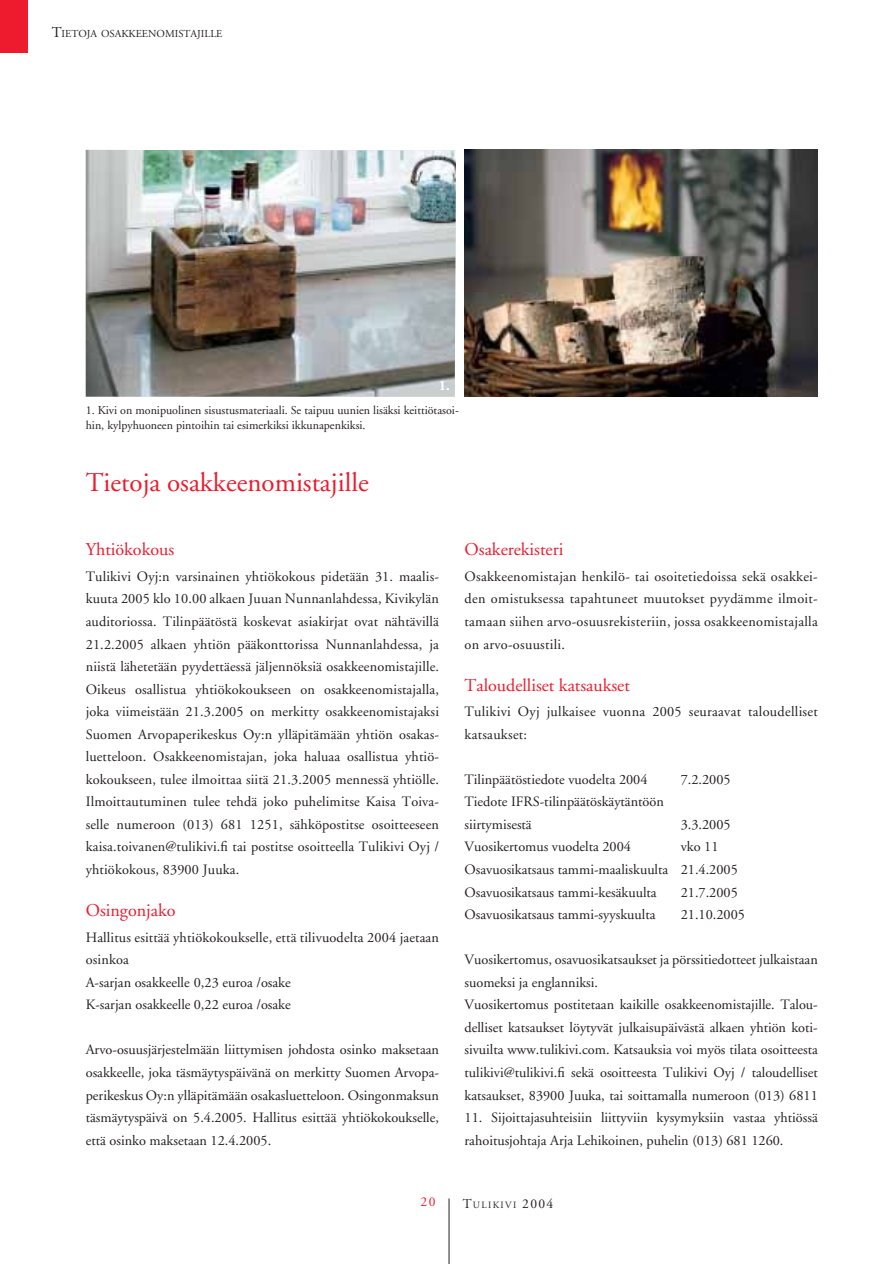
<style>
.page{position:relative;width:895px;height:1264px;background:#fff}
.page>*{position:absolute;margin:0;border:0;box-sizing:border-box;transform-origin:0 0}
.t1{font:27px "Adobe Garamond";color:#ed1b2d}
.t2{font:18px "Adobe Garamond";color:#ed1b2d}
.t3{font:14.25px/22.5px "Adobe Garamond";color:#231f20}
.t4{font:14.25px/22.5px "Adobe Garamond";letter-spacing:.02em;color:#231f20}
.t5{font:700 14.25px "Adobe Garamond";color:#fff}
.t6{font:13.5px "Adobe Garamond";color:#ed1b2d}
.t7{font:12px/15px "Adobe Garamond";color:#231f20}
.t8{font:10.65px "Adobe Garamond";color:#231f20}
.t9{font:9.6px "Adobe Garamond";letter-spacing:.14em;color:#231f20}
.s1{font-size:15px}
.s2{font-size:13.5px}
</style>
<div class="page">
<div style="left:0;top:0;width:27px;height:52px;background:#ed1b2d"></div>
<hr style="left:448px;top:1198px;width:1px;height:65px;background:#231f20">
<img style="left:464px;top:150px;width:353px;height:246px">
<img style="left:86px;top:150px;width:370px;height:246px">
<p class="t8" style="left:52px;top:29px;width:172px"><span class="s1">T</span>IETOJA OSAKKEENOMISTAJILLE</p>
<p class="t5" style="left:438px;top:380px;width:13px">1.</p>
<p class="t7" style="left:86px;top:403px;width:374px">1. Kivi on monipuolinen sisustusmateriaali. Se taipuu uunien lisäksi keittiötasoi&shy;hin, kylpyhuoneen pintoihin tai esimerkiksi ikkunapenkiksi.</p>
<h1 class="t1" style="left:86px;top:471px;width:284px">Tietoja osakkeenomistajille</h1>
<p class="t2" style="left:86px;top:542px;width:90px">Yhtiökokous</p>
<p class="t3" style="left:86px;top:566px;width:354px;text-align:justify">Tulikivi Oyj:n varsinainen yhtiökokous pidetään 31. maalis&shy;kuuta 2005 klo 10.00 alkaen Juuan Nunnanlahdessa, Kivikylän auditoriossa. Tilinpäätöstä koskevat asiakirjat ovat nähtävillä 21.2.2005 alkaen yhtiön pääkonttorissa Nunnanlahdessa, ja niistä lähetetään pyydettäessä jäljennöksiä osakkeenomistajille.<br>Oikeus osallistua yhtiökokoukseen on osakkeenomistajalla, joka viimeistään 21.3.2005 on merkitty osakkeenomistajaksi Suomen Arvopaperikeskus Oy:n ylläpitämään yhtiön osakas&shy;luetteloon. Osakkeenomistajan, joka haluaa osallistua yhtiö&shy;kokoukseen, tulee ilmoittaa siitä 21.3.2005 mennessä yhtiölle.<br>Ilmoittautuminen tulee tehdä joko puhelimitse Kaisa Toiva&shy;selle numeroon (013) 681 1251, sähköpostitse osoitteeseen kaisa.toivanen@tulikivi.fi tai postitse osoitteella Tulikivi Oyj / yhtiökokous, 83900 Juuka.</p>
<p class="t2" style="left:86px;top:903px;width:91px">Osingonjako</p>
<p class="t3" style="left:86px;top:927px;width:354px">Hallitus esittää yhtiökokoukselle, että tilivuodelta 2004 jaetaan osinkoa<br>A-sarjan osakkeelle 0,23 euroa /osake<br>K-sarjan osakkeelle 0,22 euroa /osake</p>
<p class="t3" style="left:86px;top:1039px;width:354px;text-align:justify">Arvo-osuusjärjestelmään liittymisen johdosta osinko maksetaan osakkeelle, joka täsmäytyspäivänä on merkitty Suomen Arvopa&shy;perikeskus Oy:n ylläpitämään osakasluetteloon. Osingonmaksun täsmäytyspäivä on 5.4.2005. Hallitus esittää yhtiökokoukselle, että osinko maksetaan 12.4.2005.</p>
<p class="t2" style="left:464px;top:542px;width:100px">Osakerekisteri</p>
<p class="t3" style="left:464px;top:566px;width:354px;text-align:justify">Osakkeenomistajan henkilö- tai osoitetiedoissa sekä osakkei&shy;den omistuksessa tapahtuneet muutokset pyydämme ilmoit&shy;tamaan siihen arvo-osuusrekisteriin, jossa osakkeenomistajalla on arvo-osuustili.</p>
<p class="t2" style="left:464px;top:677px;width:167px">Taloudelliset katsaukset</p>
<p class="t4" style="left:464px;top:701px;width:354px">Tulikivi Oyj julkaisee vuonna 2005 seuraavat taloudelliset katsaukset:</p>
<p class="t3" style="left:464px;top:769px;width:184px">Tilinpäätöstiedote vuodelta 2004</p>
<p class="t3" style="left:680px;top:769px;width:51px">7.2.2005</p>
<p class="t3" style="left:464px;top:791px;width:201px">Tiedote IFRS-tilinpäätöskäytäntöön siirtymisestä</p>
<p class="t3" style="left:680px;top:814px;width:51px">3.3.2005</p>
<p class="t3" style="left:464px;top:836px;width:168px">Vuosikertomus vuodelta 2004</p>
<p class="t3" style="left:464px;top:836px;width:275px;text-indent:216px">vko 11<br>Osavuosikatsaus tammi-maaliskuulta 21.4.2005<br>Osavuosikatsaus tammi-kesäkuulta</p>
<p class="t3" style="left:680px;top:882px;width:59px">21.7.2005</p>
<p class="t3" style="left:464px;top:904px;width:192px">Osavuosikatsaus tammi-syyskuulta</p>
<p class="t3" style="left:680px;top:904px;width:66px">21.10.2005</p>
<p class="t3" style="left:464px;top:949px;width:354px">Vuosikertomus, osavuosikatsaukset ja pörssitiedotteet julkaistaan suomeksi ja englanniksi.<br>Vuosikertomus postitetaan kaikille osakkeenomistajille. Talou&shy;delliset katsaukset löytyvät julkaisupäivästä alkaen yhtiön koti&shy;sivuilta www.tulikivi.com. Katsauksia voi myös tilata osoitteesta tulikivi@tulikivi.fi sekä osoitteesta Tulikivi Oyj / taloudelliset katsaukset, 83900 Juuka, tai soittamalla numeroon (013) 6811</p>
<p class="t3" style="left:464px;top:1107px;width:354px">11. Sijoittajasuhteisiin liittyviin kysymyksiin vastaa yhtiössä rahoitusjohtaja Arja Lehikoinen, puhelin (013) 681 1260.</p>
<p class="t6" style="left:420px;top:1196px;width:16px">20</p>
<p class="t9" style="left:462px;top:1200px;width:92px"><span class="s2">T</span>ULIKIVI <span class="s2">2004</span></p>
</div>
